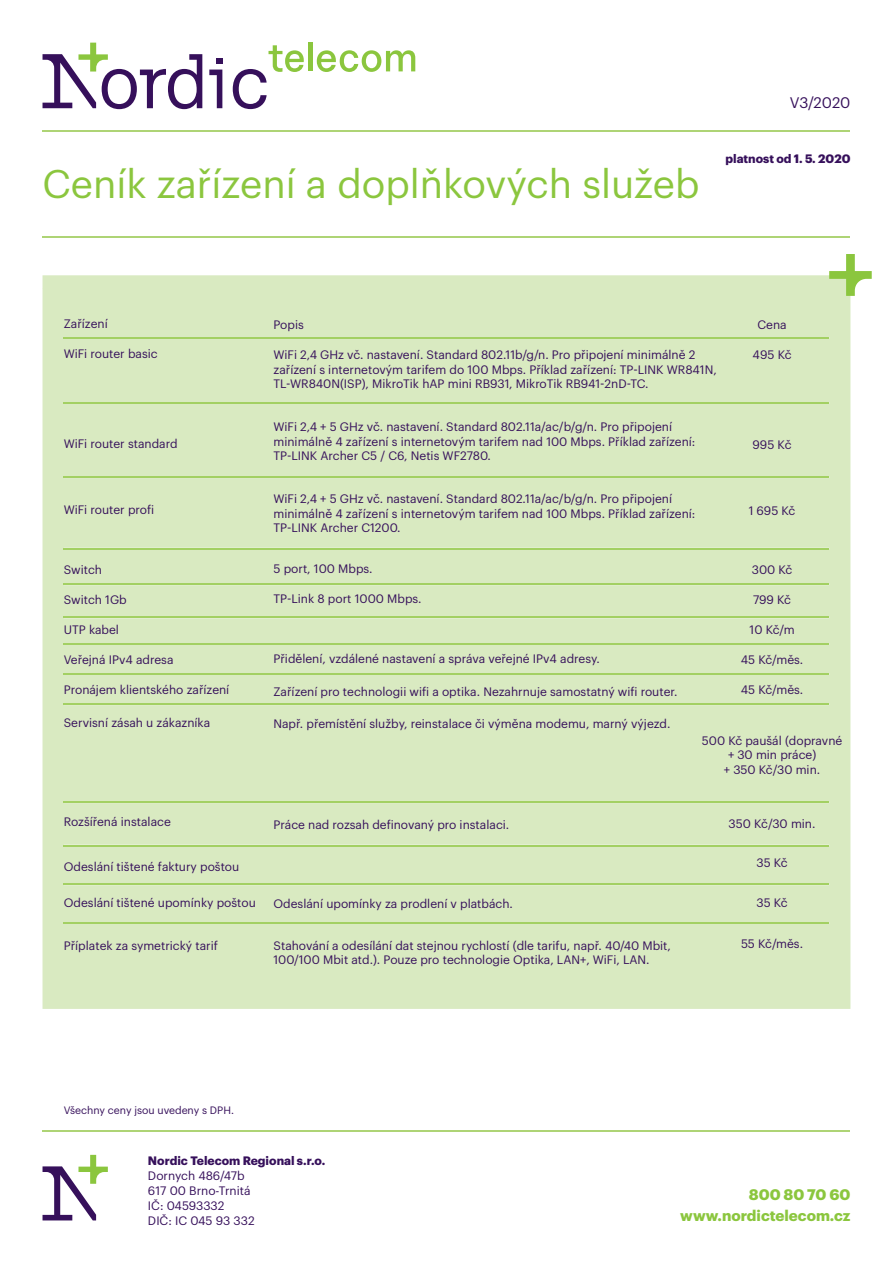
<style>
.page{position:relative;width:893px;height:1263px;background:#fff}
.page>*{position:absolute;margin:0;border:0;box-sizing:border-box;transform-origin:0 0}
.t1{font:39px "Graphik";color:#8bc63e}
.t2{font:700 15px/21px "Graphik";color:#8bc63e;text-align:right}
.t3{font:15px "Graphik";color:#36105b}
.t4{font:12px/14.4px "Graphik";color:#36105b}
.t5{font:700 12px "Graphik";color:#36105b}
.t6{font:10.5px "Graphik";color:#36105b}
</style>
<div class="page">
<svg style="left:317px;top:50px;width:98px;height:22px"></svg>
<hr style="left:308px;top:43px;width:4px;height:28px;background:#8bc63e">
<svg style="left:216px;top:58px;width:6px;height:6px"></svg>
<svg style="left:43px;top:43px;width:159px;height:66px"></svg>
<svg style="left:209px;top:70px;width:13px;height:38px"></svg>
<svg style="left:233px;top:45px;width:71px;height:64px"></svg>
<hr style="left:43px;top:130px;width:807px;height:2px;background:#aed475">
<hr style="left:43px;top:237px;width:807px;height:1px;background:#aed475">
<hr style="left:43px;top:1130px;width:807px;height:2px;background:#aed475">
<svg style="left:43px;top:1155px;width:65px;height:65px"></svg>
<div style="left:43px;top:275px;width:807px;height:734px;background:#d9eac1"></div>
<svg style="left:829px;top:254px;width:43px;height:42px"></svg>
<hr style="left:64px;top:337px;width:765px;height:2px;background:#a3d063">
<hr style="left:64px;top:402px;width:765px;height:2px;background:#a3d063">
<hr style="left:64px;top:477px;width:765px;height:1px;background:#a3d063">
<hr style="left:64px;top:548px;width:765px;height:1px;background:#a3d063">
<hr style="left:64px;top:584px;width:765px;height:1px;background:#a3d063">
<hr style="left:64px;top:617px;width:765px;height:1px;background:#a3d063">
<hr style="left:64px;top:643px;width:765px;height:2px;background:#a3d063">
<hr style="left:64px;top:673px;width:765px;height:2px;background:#a3d063">
<hr style="left:64px;top:704px;width:765px;height:1px;background:#a3d063">
<hr style="left:64px;top:801px;width:765px;height:2px;background:#a3d063">
<hr style="left:64px;top:845px;width:765px;height:1px;background:#a3d063">
<hr style="left:64px;top:884px;width:765px;height:1px;background:#a3d063">
<hr style="left:64px;top:922px;width:765px;height:2px;background:#a3d063">
<p class="t3" style="left:790px;top:91px;width:62px">V3/2020</p>
<h1 class="t1" style="left:43px;top:154px;width:658px">Ceník zařízení a doplňkových služeb</h1>
<p class="t5" style="left:725px;top:149px;width:127px">platnost od 1. 5. 2020</p>
<p class="t4" style="left:64px;top:316px;width:45px">Zařízení</p>
<p class="t4" style="left:64px;top:346px;width:95px">WiFi router basic</p>
<p class="t4" style="left:64px;top:436px;width:115px">WiFi router standard</p>
<p class="t4" style="left:64px;top:502px;width:92px">WiFi router profi</p>
<p class="t4" style="left:64px;top:562px;width:40px">Switch</p>
<p class="t4" style="left:64px;top:592px;width:64px">Switch 1Gb</p>
<p class="t4" style="left:64px;top:622px;width:57px">UTP kabel</p>
<p class="t4" style="left:64px;top:652px;width:111px">Veřejná IPv4 adresa</p>
<p class="t4" style="left:64px;top:682px;width:167px">Pronájem klientského zařízení</p>
<p class="t4" style="left:64px;top:715px;width:148px">Servisní zásah u zákazníka</p>
<p class="t4" style="left:273px;top:317px;width:32px">Popis</p>
<p class="t4" style="left:273px;top:347px;width:445px">WiFi 2,4 GHz vč. nastavení. Standard 802.11b/g/n. Pro připojení minimálně 2 zařízení s internetovým tarifem do 100 Mbps. Příklad zařízení: TP-LINK WR841N,<br>TL-WR840N(ISP), MikroTik hAP mini RB931, MikroTik RB941-2nD-TC.</p>
<p class="t4" style="left:273px;top:419px;width:423px">WiFi 2,4 + 5 GHz vč. nastavení. Standard 802.11a/ac/b/g/n. Pro připojení minimálně 4 zařízení s internetovým tarifem nad 100 Mbps. Příklad zařízení:<br>TP-LINK Archer C5 / C6, Netis WF2780.</p>
<p class="t4" style="left:273px;top:491px;width:423px">WiFi 2,4 + 5 GHz vč. nastavení. Standard 802.11a/ac/b/g/n. Pro připojení minimálně 4 zařízení s internetovým tarifem nad 100 Mbps. Příklad zařízení:<br>TP-LINK Archer C1200.</p>
<p class="t4" style="left:273px;top:561px;width:101px">5 port, 100 Mbps.</p>
<p class="t4" style="left:273px;top:591px;width:150px">TP-Link 8 port 1000 Mbps.</p>
<p class="t4" style="left:757px;top:317px;width:31px">Cena</p>
<p class="t4" style="left:753px;top:347px;width:40px">495 Kč</p>
<p class="t4" style="left:753px;top:437px;width:40px">995 Kč</p>
<p class="t4" style="left:749px;top:503px;width:48px">1 695 Kč</p>
<p class="t4" style="left:752px;top:561px;width:42px">300 Kč</p>
<p class="t4" style="left:753px;top:591px;width:40px">799 Kč</p>
<p class="t4" style="left:749px;top:621px;width:47px">10 Kč/m</p>
<p class="t4" style="left:741px;top:651px;width:64px">45 Kč/měs.</p>
<p class="t4" style="left:741px;top:681px;width:64px">45 Kč/měs.</p>
<p class="t4" style="left:702px;top:732px;width:142px;text-align:center">500 Kč paušál (dopravné + 30 min práce)<br>+ 350 Kč/30 min.</p>
<p class="t4" style="left:273px;top:651px;width:328px">Přidělení, vzdálené nastavení a správa veřejné IPv4 adresy.</p>
<p class="t4" style="left:273px;top:683px;width:406px">Zařízení pro technologii wifi a optika. Nezahrnuje samostatný wifi router.</p>
<p class="t4" style="left:273px;top:716px;width:398px">Např. přemístění služby, reinstalace či výměna modemu, marný výjezd.</p>
<p class="t4" style="left:64px;top:814px;width:109px">Rozšířená instalace</p>
<p class="t4" style="left:64px;top:859px;width:177px">Odeslání tištené faktury poštou</p>
<p class="t4" style="left:64px;top:895px;width:194px">Odeslání tištené upomínky poštou</p>
<p class="t4" style="left:64px;top:938px;width:156px">Příplatek za symetrický tarif</p>
<p class="t4" style="left:273px;top:816px;width:237px">Práce nad rozsah definovaný pro instalaci.</p>
<p class="t4" style="left:273px;top:895px;width:241px">Odeslání upomínky za prodlení v platbách.</p>
<p class="t4" style="left:273px;top:937px;width:399px">Stahování a odesílání dat stejnou rychlostí (dle tarifu, např. 40/40 Mbit,<br>100/100 Mbit atd.). Pouze pro technologie Optika, LAN+, WiFi, LAN.</p>
<p class="t4" style="left:729px;top:815px;width:88px">350 Kč/30 min.</p>
<p class="t4" style="left:756px;top:854px;width:33px">35 Kč</p>
<p class="t4" style="left:756px;top:895px;width:33px">35 Kč</p>
<p class="t4" style="left:741px;top:935px;width:64px">55 Kč/měs.</p>
<p class="t6" style="left:64px;top:1102px;width:172px">Všechny ceny jsou uvedeny s DPH.</p>
<p class="t5" style="left:148px;top:1151px;width:179px">Nordic Telecom Regional s.r.o.</p>
<p class="t4" style="left:148px;top:1167px;width:108px;line-height:15px">Dornych 486/47b<br>617 00 Brno-Trnitá<br>IČ: 04593332<br>DIČ: IC 045 93 332</p>
<p class="t2" style="left:680px;top:1183px;width:172px">800 80 70 60 www.nordictelecom.cz</p>
</div>
